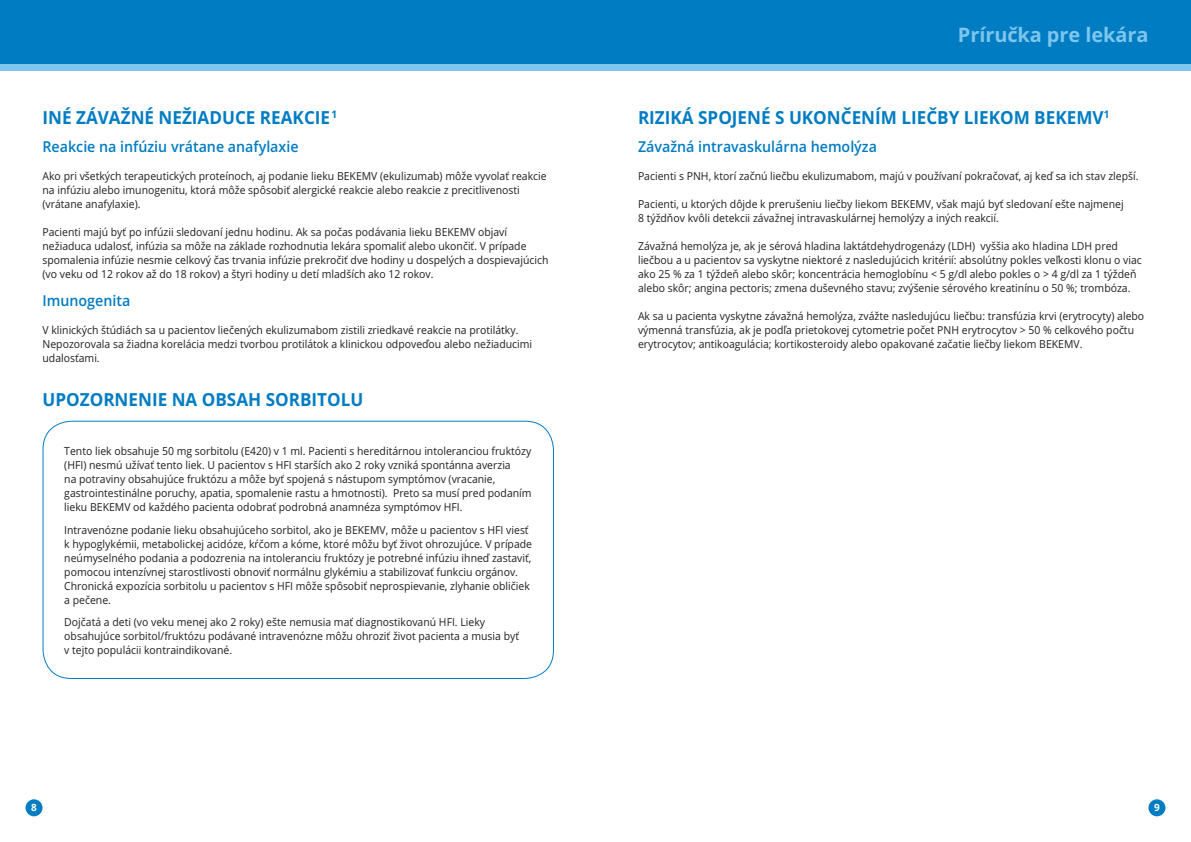
<style>
.page{position:relative;width:1191px;height:842px;background:#fff}
.page>*{position:absolute;margin:0;border:0;box-sizing:border-box;transform-origin:0 0}
.t1{font:700 20px "Open Sans";letter-spacing:-.005em;color:#7dc6ed}
.t2{font:700 18px "Open Sans";color:#007cc2;scale:.95 1}
.t3{font:600 15px "Open Sans";color:#007cc2;scale:.95 1}
.t4{font:11px/14px "Open Sans";color:#231f20;scale:.95 1}
.t5{font:700 10px "Open Sans";color:#fff}
</style>
<div class="page">
<div style="left:26px;top:799px;width:17px;height:17px;background:#007cc2;border-radius:50%"></div>
<div style="left:1148px;top:799px;width:17px;height:17px;background:#007cc2;border-radius:50%"></div>
<div style="left:0;top:47px;width:1191px;height:23px;background:#7dc6ed"></div>
<div style="left:0;top:0;width:1191px;height:64px;background:#007cc2"></div>
<div style="left:43px;top:421px;width:511px;height:258px;border:1px solid #007cc2;border-radius:28px"></div>
<h2 class="t2" style="left:43px;top:111px;width:311px">INÉ ZÁVAŽNÉ NEŽIADUCE REAKCIE<sup>1</sup></h2>
<h3 class="t3" style="left:43px;top:141px;width:271px">Reakcie na infúziu vrátane anafylaxie</h3>
<p class="t4" style="left:43px;top:170px;width:532px">Ako pri všetkých terapeutických proteínoch, aj podanie lieku BEKEMV (ekulizumab) môže vyvolať reakcie na infúziu alebo imunogenitu, ktorá môže spôsobiť alergické reakcie alebo reakcie z precitlivenosti (vrátane anafylaxie).</p>
<p class="t4" style="left:43px;top:226px;width:534px">Pacienti majú byť po infúzii sledovaní jednu hodinu. Ak sa počas podávania lieku BEKEMV objaví nežiaduca udalosť, infúzia sa môže na základe rozhodnutia lekára spomaliť alebo ukončiť. V prípade spomalenia infúzie nesmie celkový čas trvania infúzie prekročiť dve hodiny u dospelých a dospievajúcich (vo veku od 12 rokov až do 18 rokov) a štyri hodiny u detí mladších ako 12 rokov.</p>
<h3 class="t3" style="left:43px;top:295px;width:94px">Imunogenita</h3>
<p class="t4" style="left:43px;top:324px;width:517px">V klinických štúdiách sa u pacientov liečených ekulizumabom zistili zriedkavé reakcie na protilátky.<br>Nepozorovala sa žiadna korelácia medzi tvorbou protilátok a klinickou odpoveďou alebo nežiaducimi udalosťami.</p>
<h2 class="t2" style="left:43px;top:392px;width:339px">UPOZORNENIE NA OBSAH SORBITOLU</h2>
<p class="t4" style="left:64px;top:445px;width:493px">Tento liek obsahuje 50 mg sorbitolu (E420) v 1 ml. Pacienti s hereditárnou intoleranciou fruktózy (HFI) nesmú užívať tento liek. U pacientov s HFI starších ako 2 roky vzniká spontánna averzia<br>na potraviny obsahujúce fruktózu a môže byť spojená s nástupom symptómov (vracanie, gastrointestinálne poruchy, apatia, spomalenie rastu a hmotnosti). Preto sa musí pred podaním lieku BEKEMV od každého pacienta odobrať podrobná anamnéza symptómov HFI.</p>
<p class="t4" style="left:64px;top:524px;width:494px">Intravenózne podanie lieku obsahujúceho sorbitol, ako je BEKEMV, môže u pacientov s HFI viesť k hypoglykémii, metabolickej acidóze, kŕčom a kóme, ktoré môžu byť život ohrozujúce. V prípade neúmyselného podania a podozrenia na intoleranciu fruktózy je potrebné infúziu ihneď zastaviť, pomocou intenzívnej starostlivosti obnoviť normálnu glykémiu a stabilizovať funkciu orgánov.<br>Chronická expozícia sorbitolu u pacientov s HFI môže spôsobiť neprospievanie, zlyhanie obličiek a pečene.</p>
<p class="t4" style="left:64px;top:616px;width:480px">Dojčatá a deti (vo veku menej ako 2 roky) ešte nemusia mať diagnostikovanú HFI. Lieky obsahujúce sorbitol/fruktózu podávané intravenózne môžu ohroziť život pacienta a musia byť v tejto populácii kontraindikované.</p>
<h1 class="t1" style="left:958px;top:27px;width:192px">Príručka pre lekára</h1>
<h2 class="t2" style="left:638px;top:111px;width:498px">RIZIKÁ SPOJENÉ S UKONČENÍM LIEČBY LIEKOM BEKEMV<sup>1</sup></h2>
<h3 class="t3" style="left:638px;top:141px;width:253px">Závažná intravaskulárna hemolýza</h3>
<p class="t4" style="left:638px;top:170px;width:528px">Pacienti s PNH, ktorí začnú liečbu ekulizumabom, majú v používaní pokračovať, aj keď sa ich stav zlepší.</p>
<p class="t4" style="left:638px;top:198px;width:512px">Pacienti, u ktorých dôjde k prerušeniu liečby liekom BEKEMV, však majú byť sledovaní ešte najmenej<br>8 týždňov kvôli detekcii závažnej intravaskulárnej hemolýzy a iných reakcií.</p>
<p class="t4" style="left:638px;top:240px;width:532px">Závažná hemolýza je, ak je sérová hladina laktátdehydrogenázy (LDH) vyššia ako hladina LDH pred liečbou a u pacientov sa vyskytne niektoré z nasledujúcich kritérií: absolútny pokles veľkosti klonu o viac ako 25 % za 1 týždeň alebo skôr; koncentrácia hemoglobínu &lt; 5 g/dl alebo pokles o &gt; 4 g/dl za 1 týždeň alebo skôr; angina pectoris; zmena duševného stavu; zvýšenie sérového kreatinínu o 50 %; trombóza.</p>
<p class="t4" style="left:638px;top:310px;width:534px">Ak sa u pacienta vyskytne závažná hemolýza, zvážte nasledujúcu liečbu: transfúzia krvi (erytrocyty) alebo výmenná transfúzia, ak je podľa prietokovej cytometrie počet PNH erytrocytov &gt; 50 % celkového počtu erytrocytov; antikoagulácia; kortikosteroidy alebo opakované začatie liečby liekom BEKEMV.</p>
<p class="t5" style="left:31px;top:803px;width:7px">8</p>
<p class="t5" style="left:1154px;top:803px;width:7px">9</p>
</div>
